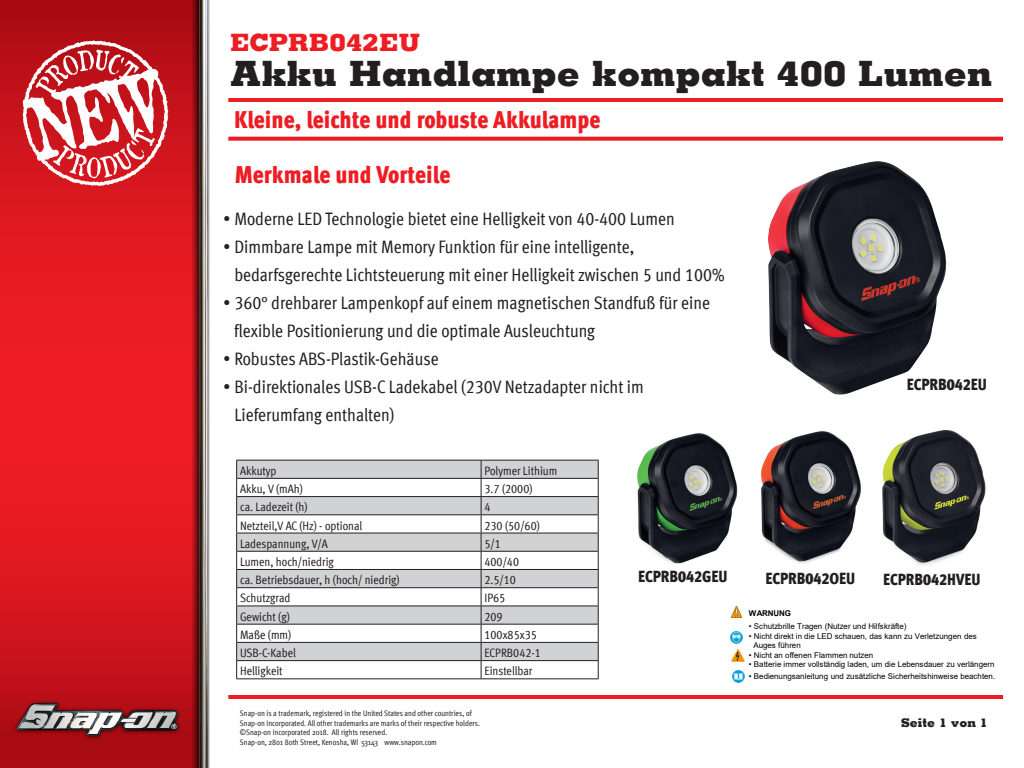
<style>
.page{position:relative;width:1024px;height:768px;background:#fff}
.page>*{position:absolute;margin:0;border:0;box-sizing:border-box;transform-origin:0 0}
.t1{font:800 35px "Memphis LT";color:#231f20}
.t2{font:24px "Meta Cond Black LF";color:#ee1d23}
.t3{font:800 24px "Memphis LT";color:#ee1d23}
.t4{font:18px/28px "Meta Cond Book LF";color:#231f20}
.t5{font:16px "Meta Cond Black LF";color:#231f20}
.t6{font:12.1px "Meta Cond Book LF";color:#231f20}
.t7{font:800 12px "Memphis LT";color:#231f20}
.t8{font:8px/9.5px "Arial";letter-spacing:-.005em;color:#000}
.t9{font:8px/9.6px "Meta Cond";color:#231f20}
.t10{font:700 8px "Arial";letter-spacing:-.005em;color:#000}
</style>
<div class="page">
<svg style="left:0;top:0;width:192px;height:643px;background:#de191f"></svg>
<svg style="left:21px;top:39px;width:149px;height:149px"></svg>
<img style="left:0;top:643px;width:192px;height:125px">
<svg style="left:192px;top:0;width:2px;height:768px;background:#b31218"></svg>
<img style="left:194px;top:0;width:16px;height:768px">
<hr style="left:228px;top:695px;width:775px;height:4px;background:#ee1d23">
<svg style="left:228px;top:137px;width:775px;height:4px;background:#ef2e34"></svg>
<hr style="left:228px;top:98px;width:775px;height:4px;background:#ee1d23">
<img style="left:768px;top:161px;width:179px;height:234px">
<svg style="left:237px;top:461px;width:361px;height:199px;fill:#d1d2d4"></svg>
<hr style="left:236px;top:460px;width:245px;height:1px;background:#231f20">
<hr style="left:481px;top:460px;width:118px;height:1px;background:#231f20">
<hr style="left:236px;top:478px;width:245px;height:1px;background:#231f20">
<hr style="left:481px;top:478px;width:118px;height:1px;background:#231f20">
<hr style="left:236px;top:496px;width:245px;height:1px;background:#231f20">
<hr style="left:481px;top:496px;width:118px;height:1px;background:#231f20">
<hr style="left:236px;top:514px;width:245px;height:1px;background:#231f20">
<hr style="left:481px;top:514px;width:118px;height:1px;background:#231f20">
<hr style="left:236px;top:533px;width:245px;height:1px;background:#231f20">
<hr style="left:481px;top:533px;width:118px;height:1px;background:#231f20">
<hr style="left:236px;top:551px;width:245px;height:1px;background:#231f20">
<hr style="left:481px;top:551px;width:118px;height:1px;background:#231f20">
<hr style="left:236px;top:569px;width:245px;height:1px;background:#231f20">
<hr style="left:481px;top:569px;width:118px;height:1px;background:#231f20">
<hr style="left:236px;top:587px;width:245px;height:1px;background:#231f20">
<hr style="left:481px;top:587px;width:118px;height:1px;background:#231f20">
<hr style="left:236px;top:606px;width:245px;height:1px;background:#231f20">
<hr style="left:481px;top:606px;width:118px;height:1px;background:#231f20">
<hr style="left:236px;top:624px;width:245px;height:1px;background:#231f20">
<hr style="left:481px;top:624px;width:118px;height:1px;background:#231f20">
<hr style="left:236px;top:642px;width:245px;height:1px;background:#231f20">
<hr style="left:481px;top:642px;width:118px;height:1px;background:#231f20">
<hr style="left:236px;top:660px;width:245px;height:1px;background:#231f20">
<svg style="left:236px;top:460px;width:1px;height:218px"></svg>
<hr style="left:481px;top:660px;width:118px;height:1px;background:#231f20">
<svg style="left:481px;top:460px;width:1px;height:218px"></svg>
<svg style="left:598px;top:460px;width:1px;height:218px"></svg>
<hr style="left:236px;top:679px;width:245px;height:1px;background:#231f20">
<hr style="left:481px;top:679px;width:118px;height:1px;background:#231f20">
<svg style="left:731px;top:607px;width:11px;height:11px"></svg>
<svg style="left:731px;top:631px;width:12px;height:12px"></svg>
<img style="left:731px;top:649px;width:14px;height:12px">
<svg style="left:732px;top:671px;width:12px;height:12px"></svg>
<img style="left:882px;top:430px;width:104px;height:136px">
<img style="left:637px;top:433px;width:101px;height:131px">
<img style="left:761px;top:431px;width:100px;height:133px">
<p class="t3" style="left:230px;top:27px;width:192px">ECPRB042EU</p>
<p class="t1" style="left:230px;top:51px;width:764px">Akku Handlampe kompakt 400 Lumen</p>
<p class="t2" style="left:234px;top:105px;width:368px">Kleine, leichte und robuste Akkulampe</p>
<p class="t2" style="left:235px;top:160px;width:217px">Merkmale und Vorteile</p>
<p class="t4" style="left:223px;top:205px;width:453px">• Moderne LED Technologie bietet eine Helligkeit von 40-400 Lumen</p>
<p class="t4" style="left:234px;top:233px;width:492px;text-indent:-11px">• Dimmbare Lampe mit Memory Funktion für eine intelligente, bedarfsgerechte Lichtsteuerung mit einer Helligkeit zwischen 5 und 100%</p>
<p class="t4" style="left:234px;top:289px;width:477px;text-indent:-11px">• 360° drehbarer Lampenkopf auf einem magnetischen Standfuß für eine flexible Positionierung und die optimale Ausleuchtung</p>
<p class="t4" style="left:223px;top:345px;width:217px">• Robustes ABS-Plastik-Gehäuse</p>
<p class="t4" style="left:234px;top:373px;width:411px;text-indent:-11px">• Bi-direktionales USB-C Ladekabel (230V Netzadapter nicht im<br>Lieferumfang enthalten)</p>
<p class="t5" style="left:907px;top:375px;width:82px">ECPRB042EU</p>
<p class="t6" style="left:240px;top:464px;width:38px">Akkutyp</p>
<p class="t6" style="left:484px;top:464px;width:74px">Polymer Lithium</p>
<p class="t6" style="left:240px;top:482px;width:64px">Akku, V (mAh)</p>
<p class="t6" style="left:484px;top:482px;width:50px">3.7 (2000)</p>
<p class="t6" style="left:240px;top:500px;width:69px">ca. Ladezeit (h)</p>
<p class="t6" style="left:484px;top:500px;width:8px">4</p>
<p class="t6" style="left:240px;top:518px;width:124px">Netzteil,V AC (Hz) - optional</p>
<p class="t6" style="left:484px;top:518px;width:57px">230 (50/60)</p>
<p class="t6" style="left:240px;top:537px;width:89px">Ladespannung, V/A</p>
<p class="t6" style="left:484px;top:537px;width:18px">5/1</p>
<p class="t6" style="left:240px;top:555px;width:95px">Lumen, hoch/niedrig</p>
<p class="t6" style="left:484px;top:555px;width:36px">400/40</p>
<p class="t6" style="left:240px;top:573px;width:161px">ca. Betriebsdauer, h (hoch/ niedrig)</p>
<p class="t6" style="left:484px;top:573px;width:33px">2.5/10</p>
<p class="t6" style="left:240px;top:591px;width:52px">Schutzgrad</p>
<p class="t6" style="left:484px;top:591px;width:22px">IP65</p>
<p class="t6" style="left:240px;top:610px;width:51px">Gewicht (g)</p>
<p class="t6" style="left:484px;top:610px;width:20px">209</p>
<p class="t6" style="left:240px;top:628px;width:53px">Maße (mm)</p>
<p class="t6" style="left:484px;top:628px;width:54px">100x85x35</p>
<p class="t6" style="left:240px;top:646px;width:57px">USB-C-Kabel</p>
<p class="t6" style="left:484px;top:646px;width:58px">ECPRB042-1</p>
<p class="t6" style="left:240px;top:664px;width:44px">Helligkeit</p>
<p class="t6" style="left:484px;top:664px;width:50px">Einstellbar</p>
<p class="t9" style="left:240px;top:708px;width:242px">Snap-on is a trademark, registered in the United States and other countries, of<br>Snap-on Incorporated. All other trademarks are marks of their respective holders. ©Snap-on Incorporated 2018. All rights reserved.</p>
<p class="t9" style="left:240px;top:737px;width:199px">Snap-on, 2801 80th Street, Kenosha, WI 53143 www.snapon.com</p>
<p class="t5" style="left:638px;top:567px;width:91px">ECPRB042GEU</p>
<p class="t5" style="left:766px;top:569px;width:91px">ECPRB042OEU</p>
<p class="t5" style="left:883px;top:570px;width:99px">ECPRB042HVEU</p>
<p class="t10" style="left:749px;top:608px;width:44px">WARNUNG</p>
<p class="t8" style="left:749px;top:621px;width:159px">• Schutzbrille Tragen (Nutzer und Hilfskräfte)</p>
<p class="t8" style="left:753px;top:631px;width:225px;text-indent:-4px">• Nicht direkt in die LED schauen, das kann zu Verletzungen des<br>Auges führen</p>
<p class="t8" style="left:749px;top:650px;width:126px">• Nicht an offenen Flammen nutzen</p>
<p class="t8" style="left:749px;top:660px;width:247px">• Batterie immer vollständig laden, um die Lebensdauer zu verlängern</p>
<p class="t8" style="left:749px;top:671px;width:248px">• Bedienungsanleitung und zusätzliche Sicherheitshinweise beachten.</p>
<p class="t7" style="left:901px;top:715px;width:88px">Seite 1 von 1</p>
</div>
